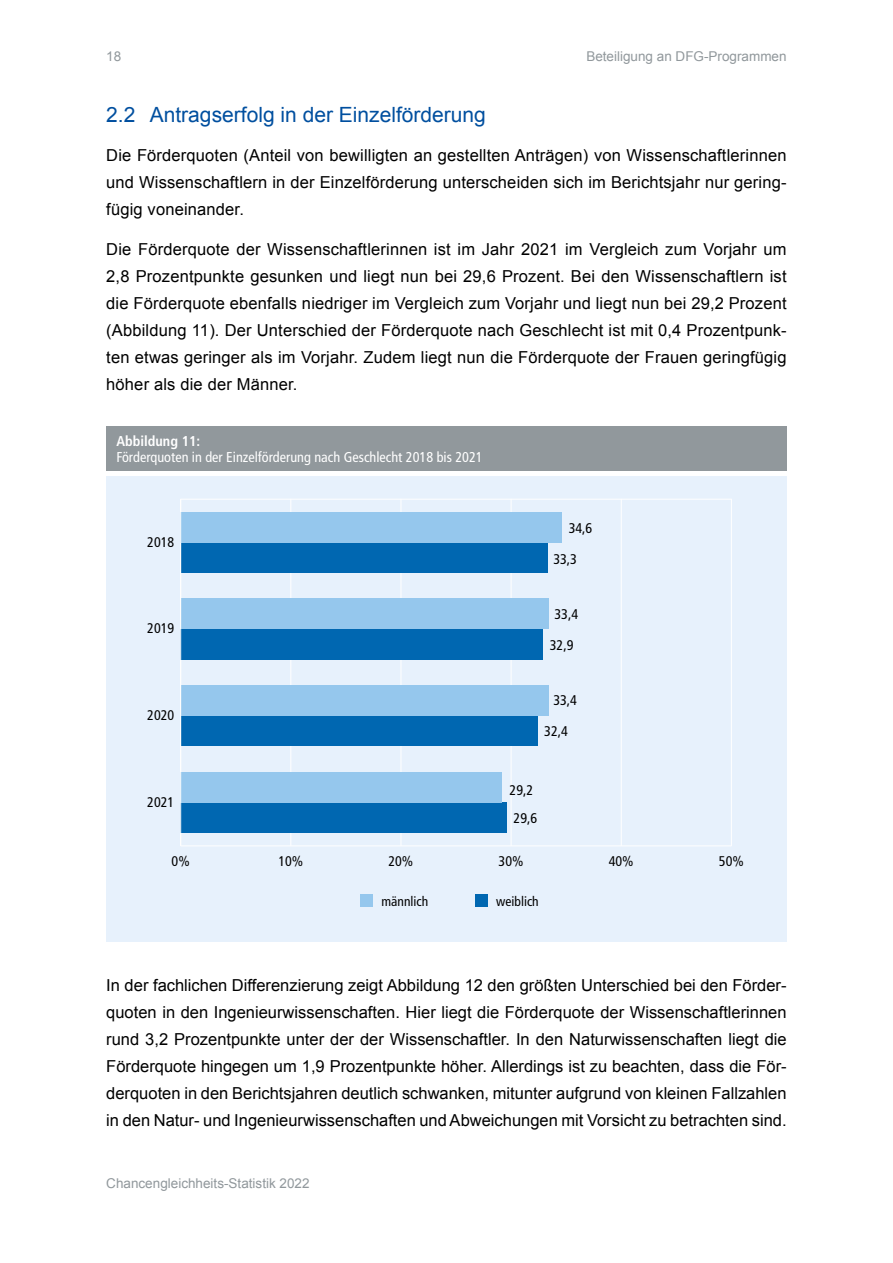
<style>
.page{position:relative;width:893px;height:1263px;background:#fff}
.page>*{position:absolute;margin:0;border:0;box-sizing:border-box;transform-origin:0 0}
.t1{font:21px "Arial";color:#004f9f}
.t2{font:16.5px/27px "Arial";letter-spacing:.01em;color:#000;text-align:justify}
.t3{font:condensed 14.25px "Frutiger LT Std";color:#fff}
.t4{font:700 condensed 14.25px "Frutiger LT Std";color:#fff}
.t5{font:condensed 14.1px/30.9px "Frutiger LT Std";color:#000}
.t6{font:13.5px "Arial";color:#91989c}
.t7{font:condensed 13.5px "Frutiger LT Std";color:#000}
</style>
<div class="page">
<div style="left:106px;top:427px;width:680px;height:44px;background:#91989c"></div>
<div style="left:106px;top:477px;width:681px;height:465px;background:#e7f1fc"></div>
<hr style="left:290px;top:499px;width:1px;height:347px;background:#fff">
<hr style="left:401px;top:499px;width:1px;height:347px;background:#fff">
<hr style="left:511px;top:499px;width:1px;height:347px;background:#fff">
<hr style="left:621px;top:499px;width:1px;height:347px;background:#fff">
<hr style="left:731px;top:499px;width:1px;height:347px;background:#fff">
<div style="left:181px;top:542px;width:366px;height:31px;background:#0067b1"></div>
<div style="left:181px;top:629px;width:362px;height:30px;background:#0067b1"></div>
<div style="left:181px;top:716px;width:356px;height:30px;background:#0067b1"></div>
<div style="left:181px;top:802px;width:326px;height:31px;background:#0067b1"></div>
<div style="left:181px;top:512px;width:381px;height:30px;background:#95c7ed"></div>
<div style="left:181px;top:599px;width:368px;height:30px;background:#95c7ed"></div>
<div style="left:181px;top:685px;width:368px;height:31px;background:#95c7ed"></div>
<div style="left:181px;top:772px;width:321px;height:30px;background:#95c7ed"></div>
<hr style="left:181px;top:845px;width:550px;height:1px;background:#fff">
<hr style="left:181px;top:499px;width:550px;height:1px;background:#fff">
<hr style="left:180px;top:499px;width:1px;height:347px;background:#fff">
<div style="left:360px;top:894px;width:13px;height:13px;background:#95c7ed"></div>
<div style="left:475px;top:894px;width:13px;height:13px;background:#0067b1"></div>
<p class="t6" style="left:106px;top:47px;width:17px">18</p>
<p class="t6" style="left:586px;top:47px;width:202px">Beteiligung an DFG-Programmen</p>
<p class="t1" style="left:106px;top:100px;width:381px">2.2 Antragserfolg in der Einzelförderung</p>
<p class="t2" style="left:106px;top:142px;width:682px">Die Förderquoten (Anteil von bewilligten an gestellten Anträgen) von Wissenschaftlerinnen und Wissenschaftlern in der Einzelförderung unterscheiden sich im Berichtsjahr nur gering&shy;fügig voneinander.</p>
<p class="t2" style="left:106px;top:236px;width:682px">Die Förderquote der Wissenschaftlerinnen ist im Jahr 2021 im Vergleich zum Vorjahr um 2,8 Prozentpunkte gesunken und liegt nun bei 29,6 Prozent. Bei den Wissenschaftlern ist die Förderquote ebenfalls niedriger im Vergleich zum Vorjahr und liegt nun bei 29,2 Prozent (Abbildung 11). Der Unterschied der Förderquote nach Geschlecht ist mit 0,4 Prozentpunk&shy;ten etwas geringer als im Vorjahr. Zudem liegt nun die Förderquote der Frauen geringfügig höher als die der Männer.</p>
<p class="t4" style="left:117px;top:432px;width:85px">Abbildung 11:</p>
<p class="t3" style="left:117px;top:449px;width:368px">Förderquoten in der Einzelförderung nach Geschlecht 2018 bis 2021</p>
<p class="t5" style="left:147px;top:526px;width:28px">2018</p>
<p class="t5" style="left:147px;top:613px;width:28px">2019</p>
<p class="t5" style="left:147px;top:700px;width:28px">2020</p>
<p class="t5" style="left:147px;top:786px;width:28px">2021</p>
<p class="t5" style="left:553px;top:513px;width:40px;text-indent:15px">34,6<br>33,3</p>
<p class="t5" style="left:550px;top:599px;width:30px;text-align:center">33,4<br>32,9</p>
<p class="t5" style="left:544px;top:685px;width:34px;text-indent:9px">33,4<br>32,4</p>
<p class="t5" style="left:510px;top:775px;width:25px">29,2</p>
<p class="t5" style="left:514px;top:803px;width:25px">29,6</p>
<p class="t5" style="left:172px;top:846px;width:20px">0%</p>
<p class="t5" style="left:278px;top:846px;width:26px">10%</p>
<p class="t5" style="left:388px;top:846px;width:26px">20%</p>
<p class="t5" style="left:499px;top:846px;width:26px">30%</p>
<p class="t5" style="left:609px;top:846px;width:26px">40%</p>
<p class="t5" style="left:719px;top:846px;width:26px">50%</p>
<p class="t7" style="left:381px;top:893px;width:48px">männlich</p>
<p class="t7" style="left:496px;top:893px;width:44px">weiblich</p>
<p class="t2" style="left:106px;top:971px;width:682px">In der fachlichen Differenzierung zeigt Abbildung 12 den größten Unterschied bei den Förder&shy;quoten in den Ingenieurwissenschaften. Hier liegt die Förderquote der Wissenschaftlerinnen rund 3,2 Prozentpunkte unter der der Wissenschaftler. In den Naturwissenschaften liegt die Förderquote hingegen um 1,9 Prozentpunkte höher. Allerdings ist zu beachten, dass die För&shy;derquoten in den Berichtsjahren deutlich schwanken, mitunter aufgrund von kleinen Fallzahlen in den Natur- und Ingenieurwissenschaften und Abweichungen mit Vorsicht zu betrachten sind.</p>
<p class="t6" style="left:106px;top:1174px;width:205px">Chancengleichheits-Statistik 2022</p>
</div>
